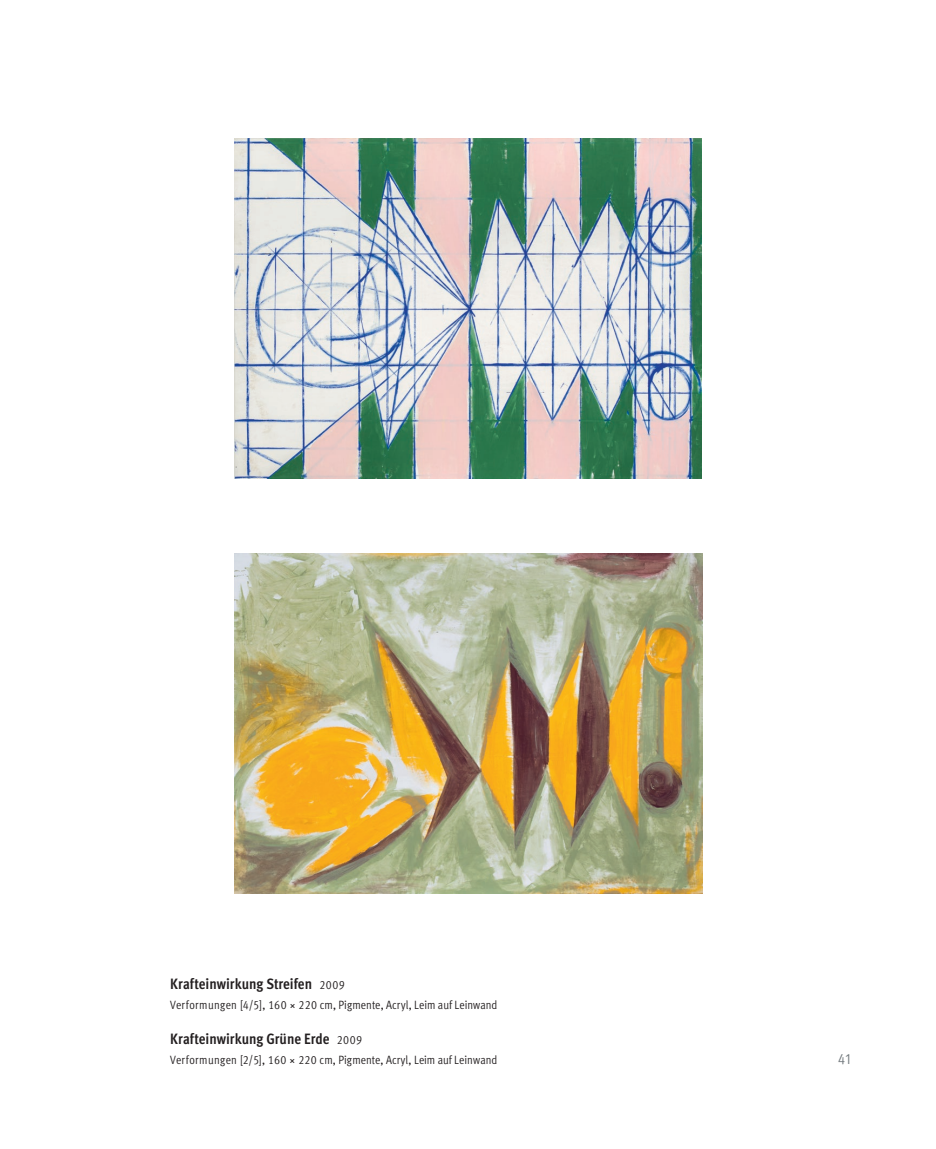
<style>
.page{position:relative;width:936px;height:1149px;background:#fff}
.page>*{position:absolute;margin:0;border:0;box-sizing:border-box;transform-origin:0 0}
.t1{font:15px "Meta Cond Bold LF";color:#231f20}
.t2{font:15px "Meta OT Cond Norm";color:#72797d}
.t3{font:12px "Meta Cond Normal LF";letter-spacing:.015em;color:#231f20}
.s1{font-family:"Meta Cond Normal LF";font-size:12px}
</style>
<div class="page">
<img style="left:234px;top:138px;width:468px;height:340px">
<img style="left:234px;top:553px;width:468px;height:340px">
<p class="t1" style="left:170px;top:974px;width:176px">Krafteinwirkung Streifen <span class="s1">2009</span></p>
<p class="t3" style="left:170px;top:997px;width:329px">Verformungen [4/5], 160 × 220 cm, Pigmente, Acryl, Leim auf Leinwand</p>
<p class="t1" style="left:170px;top:1029px;width:193px">Krafteinwirkung Grüne Erde <span class="s1">2009</span></p>
<p class="t3" style="left:170px;top:1052px;width:328px">Verformungen [2/5], 160 × 220 cm, Pigmente, Acryl, Leim auf Leinwand</p>
<p class="t2" style="left:837px;top:1048px;width:15px">41</p>
</div>
